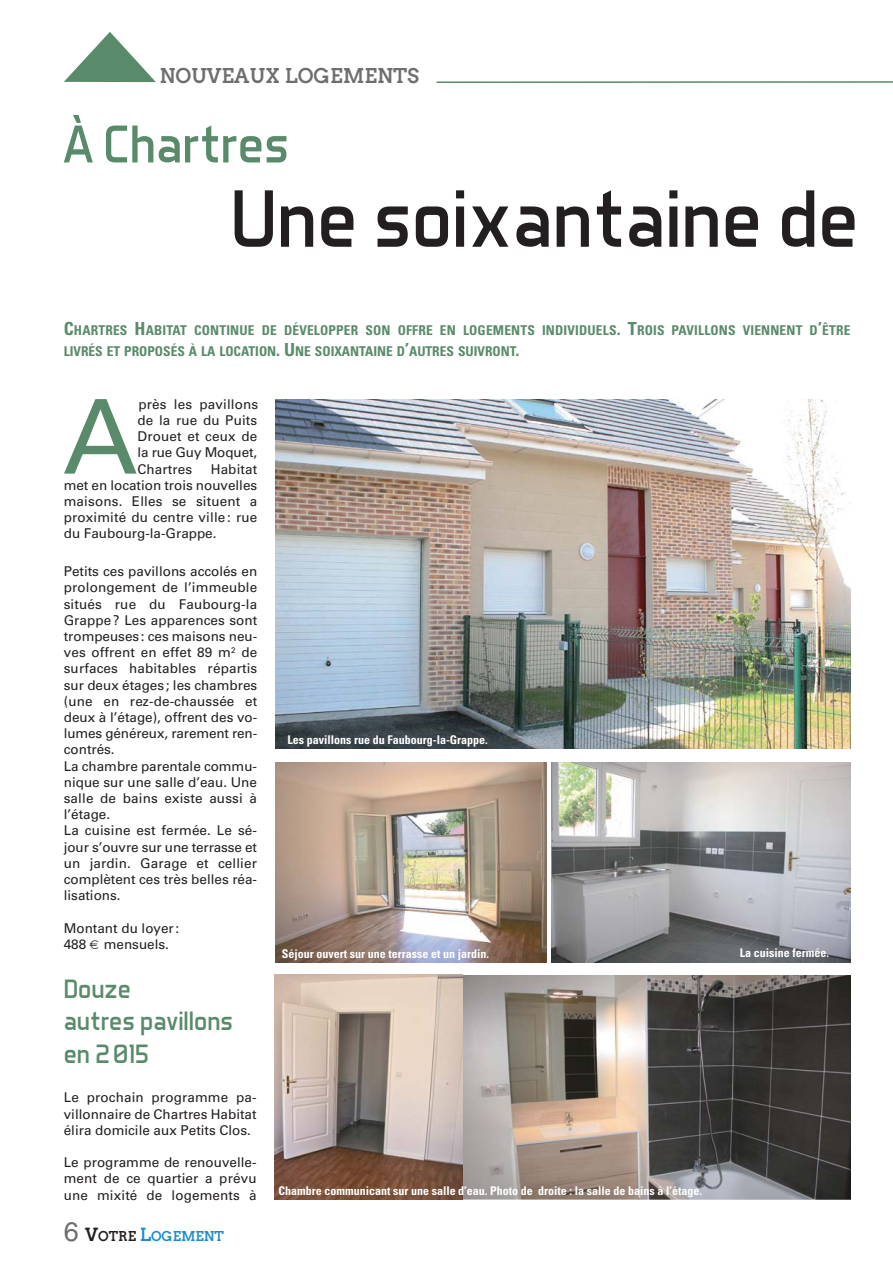
<style>
.page{position:relative;width:893px;height:1263px;background:#fff}
.page>*{position:absolute;margin:0;border:0;box-sizing:border-box;transform-origin:0 0}
.t1{font:103.2px "Univers";color:#598b6b}
.t2{font:82.5px "Aero Matics";color:#231f20}
.t3{font:54px "Aero Matics";color:#598b6b}
.t4{font:27px/32.4px "Aero Matics";color:#598b6b}
.t5{font:700 20.25px "Twentytwelve Slab";color:#6d6e70}
.t6{font:13.5px/16.2px "Univers";color:#231f20;text-align:justify}
.t7{font:700 condensed 13.5px/21.6px "Univers";letter-spacing:.015em;color:#598b6b}
.t8{font:700 13.5px "Twentytwelve Slab";color:#1d8bcb}
.t9{font:700 condensed 12px "Univers";color:#fff}
.s1{font-size:18px}
.s2{font-family:"Helvetica";font-weight:400;font-size:27px;color:#6d6e70}
.s3{font-size:18px;color:#231f20}
.s4{color:#231f20}
</style>
<div class="page">
<img style="left:275px;top:399px;width:575px;height:349px">
<img style="left:552px;top:762px;width:298px;height:200px">
<img style="left:275px;top:762px;width:272px;height:200px">
<img style="left:275px;top:974px;width:575px;height:225px">
<svg style="left:436px;top:81px;width:457px;height:2px"></svg>
<svg style="left:64px;top:32px;width:92px;height:50px"></svg>
<h3 class="t5" style="left:160px;top:64px;width:261px">NOUVEAUX LOGEMENTS</h3>
<h3 class="t3" style="left:64px;top:126px;width:227px">À Chartres</h3>
<h2 class="t2" style="left:231px;top:190px;width:629px">Une soixantaine de</h2>
<p class="t7" style="left:64px;top:320px;width:788px"><span class="s1">C</span>HARTRES <span class="s1">H</span>ABITAT CONTINUE DE DÉVELOPPER SON OFFRE EN LOGEMENTS INDIVIDUELS<span class="s1">. T</span>ROIS PAVILLONS VIENNENT D<span class="s1">’</span>ÊTRE<br>LIVRÉS ET PROPOSÉS À LA LOCATION<span class="s1">. U</span>NE SOIXANTAINE D<span class="s1">’</span>AUTRES SUIVRONT<span class="s1">.</span></p>
<h1 class="t1" style="left:63px;top:399px;width:76px">A</h1>
<p class="t6" style="left:137px;top:397px;width:122px">près les pavillons de la rue du Puits Drouet et ceux de la rue Guy Moquet, Chartres</p>
<p class="t6" style="left:64px;top:462px;width:195px;text-indent:147px">Habitat met en location trois nouvelles maisons. Elles se situent a proximité du centre ville: rue du Faubourg-la-Grappe.</p>
<p class="t6" style="left:64px;top:564px;width:195px;text-align:left">Petits ces pavillons accolés en prolongement de l’immeuble situés rue du Faubourg-la<br>Grappe? Les apparences sont trompeuses: ces maisons neu&shy;ves offrent en effet 89 m<sup>2</sup> de surfaces habitables répartis sur deux étages; les chambres (une en rez-de-chaussée et deux à l’étage), offrent des vo&shy;lumes généreux, rarement ren&shy;contrés.<br>La chambre parentale commu&shy;nique sur une salle d’eau. Une salle de bains existe aussi à l’étage.<br>La cuisine est fermée. Le sé&shy;jour s’ouvre sur une terrasse et un jardin. Garage et cellier complètent ces très belles réa&shy;lisations.</p>
<p class="t6" style="left:64px;top:921px;width:117px">Montant du loyer:<br>488</p>
<p class="t6" style="left:104px;top:937px;width:67px">mensuels.</p>
<h3 class="t4" style="left:64px;top:975px;width:171px">Douze<br>autres pavillons en 2 015</h3>
<p class="t6" style="left:64px;top:1091px;width:194px">Le prochain programme pa&shy;villonnaire de Chartres Habitat élira domicile aux Petits Clos.</p>
<p class="t6" style="left:64px;top:1155px;width:194px">Le programme de renouvelle&shy;ment de ce quartier a prévu une mixité de logements à</p>
<p class="t8" style="left:64px;top:1228px;width:162px"><span class="s2">6</span> <span class="s3">V</span><span class="s4">OTRE</span> <span class="s1">L</span>OGEMENT</p>
<p class="t9" style="left:287px;top:735px;width:202px">Les pavillons rue du Faubourg-la-Grappe.</p>
<p class="t9" style="left:282px;top:949px;width:209px">Séjour ouvert sur une terrasse et un jardin.</p>
<p class="t9" style="left:740px;top:948px;width:91px">La cuisine fermée.</p>
<p class="t9" style="left:278px;top:1186px;width:425px">Chambre communicant sur une salle d’eau. Photo de droite : la salle de bains à l’étage.</p>
</div>
